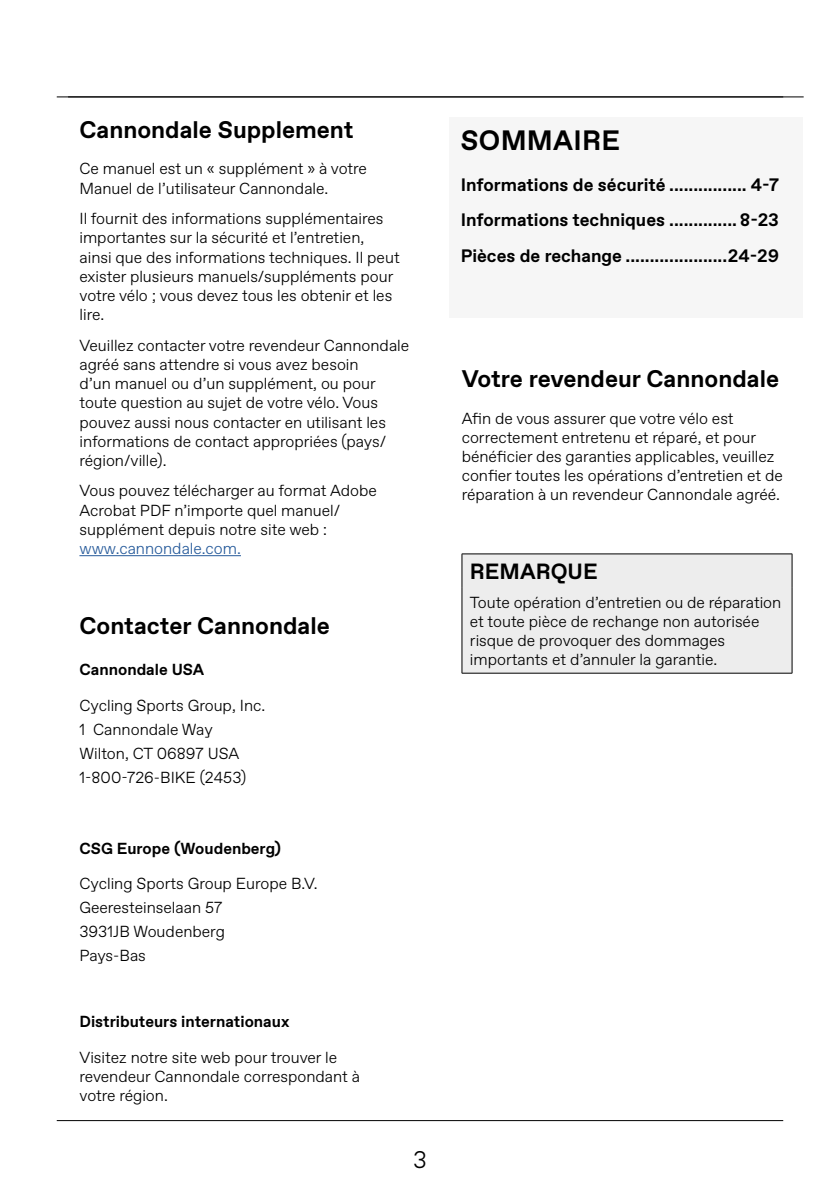
<style>
.page{position:relative;width:840px;height:1191px;background:#fff}
.page>*{position:absolute;margin:0;border:0;box-sizing:border-box;transform-origin:0 0}
.t1{font:700 28px "Favorit";letter-spacing:.01em;color:#000}
.t2{font:700 24px "Favorit";color:#000}
.t3{font:300 24px "Favorit";color:#000}
.t4{font:700 22px "Favorit";color:#000}
.t5{font:700 18px/35.4px "Favorit";color:#000;text-align:justify}
.t6{font:300 16px/19.2px "Favorit";color:#000}
.t7{font:700 16px "Favorit";color:#000}
.t8{font:300 16px "Favorit";color:#275b9b}
</style>
<div class="page">
<hr style="left:57px;top:96px;width:725px;height:1px;background:#000">
<hr style="left:57px;top:1120px;width:725px;height:1px;background:#000">
<hr style="left:68px;top:96px;width:735px;height:1px;background:#000">
<div style="left:449px;top:117px;width:353px;height:200px;background:#f6f6f6"></div>
<hr style="left:79px;top:555px;width:162px;height:1px;background:#275b9b">
<div style="left:462px;top:554px;width:329px;height:119px;background:#ededed"></div>
<hr style="left:461px;top:553px;width:330px;height:1px;background:#000">
<hr style="left:461px;top:554px;width:1px;height:33px;background:#000">
<hr style="left:791px;top:554px;width:1px;height:33px;background:#000">
<hr style="left:461px;top:587px;width:1px;height:86px;background:#000">
<hr style="left:791px;top:587px;width:1px;height:86px;background:#000">
<hr style="left:461px;top:673px;width:330px;height:1px;background:#000">
<h2 class="t2" style="left:79px;top:114px;width:275px">Cannondale Supplement</h2>
<p class="t6" style="left:79px;top:159px;width:289px">Ce manuel est un « supplément » à votre<br>Manuel de l’utilisateur Cannondale.</p>
<p class="t6" style="left:79px;top:208px;width:321px">Il fournit des informations supplémentaires importantes sur la sécurité et l’entretien, ainsi que des informations techniques. Il peut exister plusieurs manuels/suppléments pour votre vélo ; vous devez tous les obtenir et les lire.</p>
<p class="t6" style="left:79px;top:335px;width:331px">Veuillez contacter votre revendeur Cannondale agréé sans attendre si vous avez besoin<br>d’un manuel ou d’un supplément, ou pour toute question au sujet de votre vélo. Vous pouvez aussi nous contacter en utilisant les informations de contact appropriées (pays/ région/ville).</p>
<p class="t6" style="left:79px;top:481px;width:299px">Vous pouvez télécharger au format Adobe<br>Acrobat PDF n’importe quel manuel/ supplément depuis notre site web :</p>
<p class="t8" style="left:79px;top:538px;width:163px">www.cannondale.com.</p>
<h2 class="t2" style="left:79px;top:610px;width:251px">Contacter Cannondale</h2>
<p class="t7" style="left:79px;top:659px;width:126px">Cannondale USA</p>
<p class="t6" style="left:79px;top:692px;width:187px;line-height:24px">Cycling Sports Group, Inc.<br>1 Cannondale Way<br>Wilton, CT 06897 USA<br>1-800-726-BIKE (2453)</p>
<p class="t7" style="left:79px;top:837px;width:203px">CSG Europe (Woudenberg)</p>
<p class="t6" style="left:79px;top:870px;width:240px;line-height:24px">Cycling Sports Group Europe B.V.<br>Geeresteinselaan 57<br>3931JB Woudenberg<br>Pays-Bas</p>
<p class="t7" style="left:79px;top:1010px;width:211px">Distributeurs internationaux</p>
<p class="t6" style="left:79px;top:1047px;width:282px">Visitez notre site web pour trouver le revendeur Cannondale correspondant à votre région.</p>
<h2 class="t3" style="left:413px;top:1143px;width:15px">3</h2>
<h1 class="t1" style="left:460px;top:122px;width:161px">SOMMAIRE</h1>
<p class="t5" style="left:460px;top:167px;width:320px">Informations de sécurité ................ 4-7<br>Informations techniques .............. 8-23<br>Pièces de rechange .....................24-29</p>
<h2 class="t2" style="left:461px;top:363px;width:318px">Votre revendeur Cannondale</h2>
<p class="t6" style="left:461px;top:408px;width:322px">Afin de vous assurer que votre vélo est correctement entretenu et réparé, et pour bénéficier des garanties applicables, veuillez confier toutes les opérations d’entretien et de réparation à un revendeur Cannondale agréé.</p>
<h3 class="t4" style="left:469px;top:557px;width:129px">REMARQUE</h3>
<p class="t6" style="left:469px;top:592px;width:313px">Toute opération d’entretien ou de réparation et toute pièce de rechange non autorisée risque de provoquer des dommages importants et d’annuler la garantie.</p>
</div>
